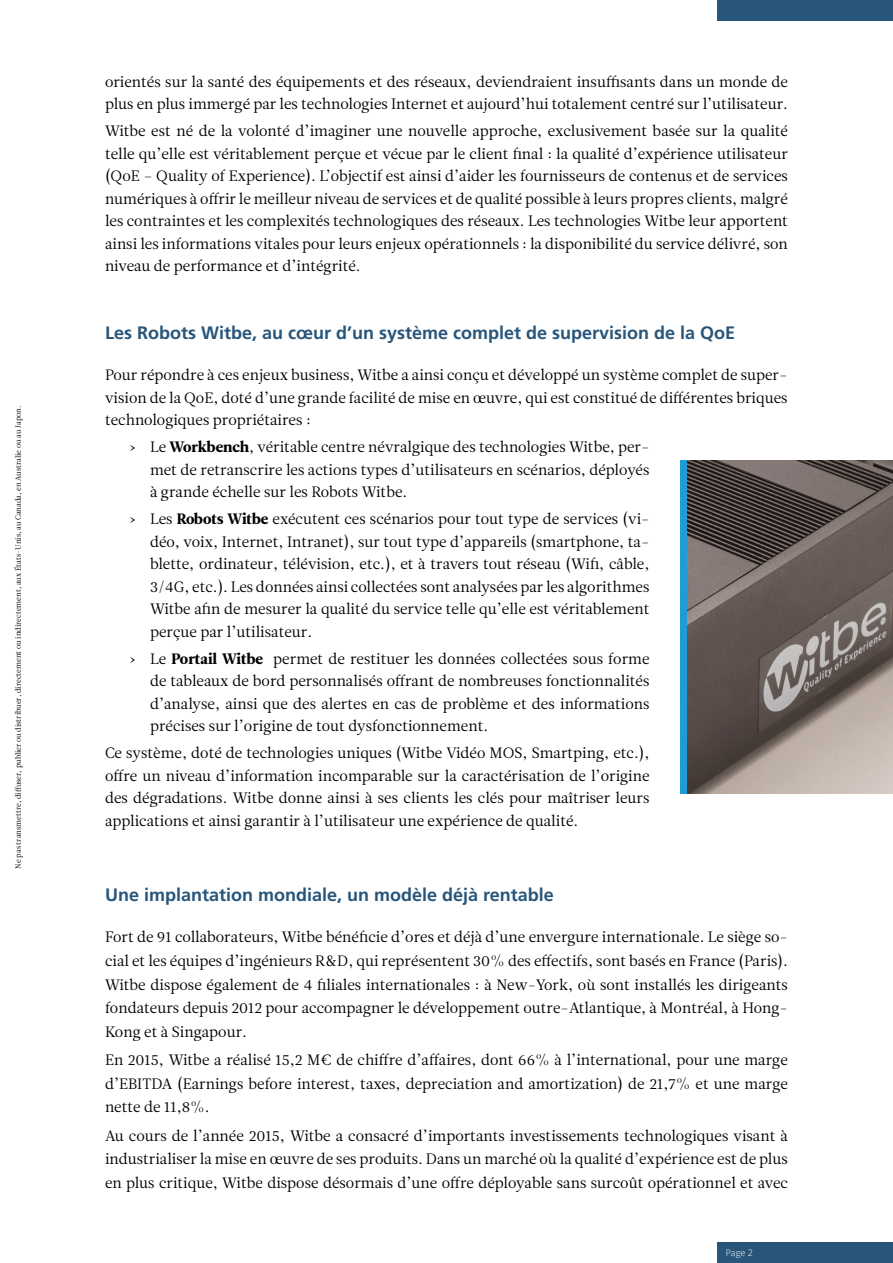
<style>
.page{position:relative;width:893px;height:1263px;background:#fff}
.page>*{position:absolute;margin:0;border:0;box-sizing:border-box;transform-origin:0 0}
.t1{font:700 18px "Frutiger LT Std";color:#28557a}
.t2{font:15px/22.5px "Leitura News Roman 1";color:#000;text-align:justify}
.t3{font:300 9px "Open Sans";color:#fff}
.t4{font:7.5px "Leitura News Roman 1";color:#000}
.s1{font-family:"Leitura News Roman 4"}
</style>
<div class="page">
<div style="left:718px;top:1242px;width:175px;height:21px;background:#28557a"></div>
<div style="left:718px;top:0;width:175px;height:21px;background:#28557a"></div>
<img style="left:686px;top:461px;width:207px;height:333px">
<div style="left:680px;top:461px;width:6px;height:333px;background:#209bd7"></div>
<p class="t4" style="left:14px;top:868px;width:464px;rotate:-90deg">Ne pas transmettre, diffuser, publier ou distribuer, directement ou indirectement, aux États-Unis, au Canada, en Australie ou au Japon.</p>
<p class="t2" style="left:105px;top:70px;width:684px">orientés sur la santé des équipements et des réseaux, deviendraient insuffisants dans un monde de plus en plus immergé par les technologies Internet et aujourd’hui totalement centré sur l’utilisateur.</p>
<p class="t2" style="left:105px;top:120px;width:684px">Witbe est né de la volonté d’imaginer une nouvelle approche, exclusivement basée sur la qualité telle qu’elle est véritablement perçue et vécue par le client final : la qualité d’expérience utilisateur (QoE – Quality of Experience). L’objectif est ainsi d’aider les fournisseurs de contenus et de services numériques à offrir le meilleur niveau de services et de qualité possible à leurs propres clients, malgré les contraintes et les complexités technologiques des réseaux. Les technologies Witbe leur apportent ainsi les informations vitales pour leurs enjeux opérationnels : la disponibilité du service délivré, son niveau de performance et d’intégrité.</p>
<p class="t1" style="left:105px;top:322px;width:632px">Les Robots Witbe, au cœur d’un système complet de supervision de la QoE</p>
<p class="t2" style="left:105px;top:364px;width:684px">Pour répondre à ces enjeux business, Witbe a ainsi conçu et développé un système complet de super&shy;vision de la QoE, doté d’une grande facilité de mise en œuvre, qui est constitué de différentes briques technologiques propriétaires :</p>
<p class="t2" style="left:150px;top:436px;width:501px;text-indent:-21px">› Le <span class="s1">Workbench</span>, véritable centre névralgique des technologies Witbe, per&shy;met de retranscrire les actions types d’utilisateurs en scénarios, déployés à grande échelle sur les Robots Witbe.</p>
<p class="t2" style="left:150px;top:508px;width:501px;text-indent:-21px">› Les <span class="s1">Robots Witbe</span> exécutent ces scénarios pour tout type de services (vi&shy;déo, voix, Internet, Intranet), sur tout type d’appareils (smartphone, ta&shy;blette, ordinateur, télévision, etc.), et à travers tout réseau (Wifi, câble, 3/4G, etc.). Les données ainsi collectées sont analysées par les algorithmes Witbe afin de mesurer la qualité du service telle qu’elle est véritablement perçue par l’utilisateur.</p>
<p class="t2" style="left:150px;top:647px;width:501px;text-indent:-21px">› Le <span class="s1">Portail Witbe</span> permet de restituer les données collectées sous forme de tableaux de bord personnalisés offrant de nombreuses fonctionnalités d’analyse, ainsi que des alertes en cas de problème et des informations précises sur l’origine de tout dysfonctionnement.</p>
<p class="t2" style="left:105px;top:742px;width:546px">Ce système, doté de technologies uniques (Witbe Vidéo MOS, Smartping, etc.), offre un niveau d’information incomparable sur la caractérisation de l’origine des dégradations. Witbe donne ainsi à ses clients les clés pour maîtriser leurs applications et ainsi garantir à l’utilisateur une expérience de qualité.</p>
<p class="t1" style="left:105px;top:884px;width:450px">Une implantation mondiale, un modèle déjà rentable</p>
<p class="t2" style="left:105px;top:925px;width:684px;line-height:23.7px">Fort de 91 collaborateurs, Witbe bénéficie d’ores et déjà d’une envergure internationale. Le siège so&shy;cial et les équipes d’ingénieurs R&amp;D, qui représentent 30% des effectifs, sont basés en France (Paris).<br>Witbe dispose également de 4 filiales internationales : à New-York, où sont installés les dirigeants fondateurs depuis 2012 pour accompagner le développement outre-Atlantique, à Montréal, à Hong-Kong et à Singapour.</p>
<p class="t2" style="left:105px;top:1048px;width:684px;line-height:23.7px">En 2015, Witbe a réalisé 15,2 M€ de chiffre d’affaires, dont 66% à l’international, pour une marge d’EBITDA (Earnings before interest, taxes, depreciation and amortization) de 21,7% et une marge nette de 11,8%.</p>
<p class="t2" style="left:105px;top:1124px;width:684px;line-height:23.7px">Au cours de l’année 2015, Witbe a consacré d’importants investissements technologiques visant à industrialiser la mise en œuvre de ses produits. Dans un marché où la qualité d’expérience est de plus en plus critique, Witbe dispose désormais d’une offre déployable sans surcoût opérationnel et avec</p>
<p class="t3" style="left:726px;top:1246px;width:29px">Page 2</p>
</div>
